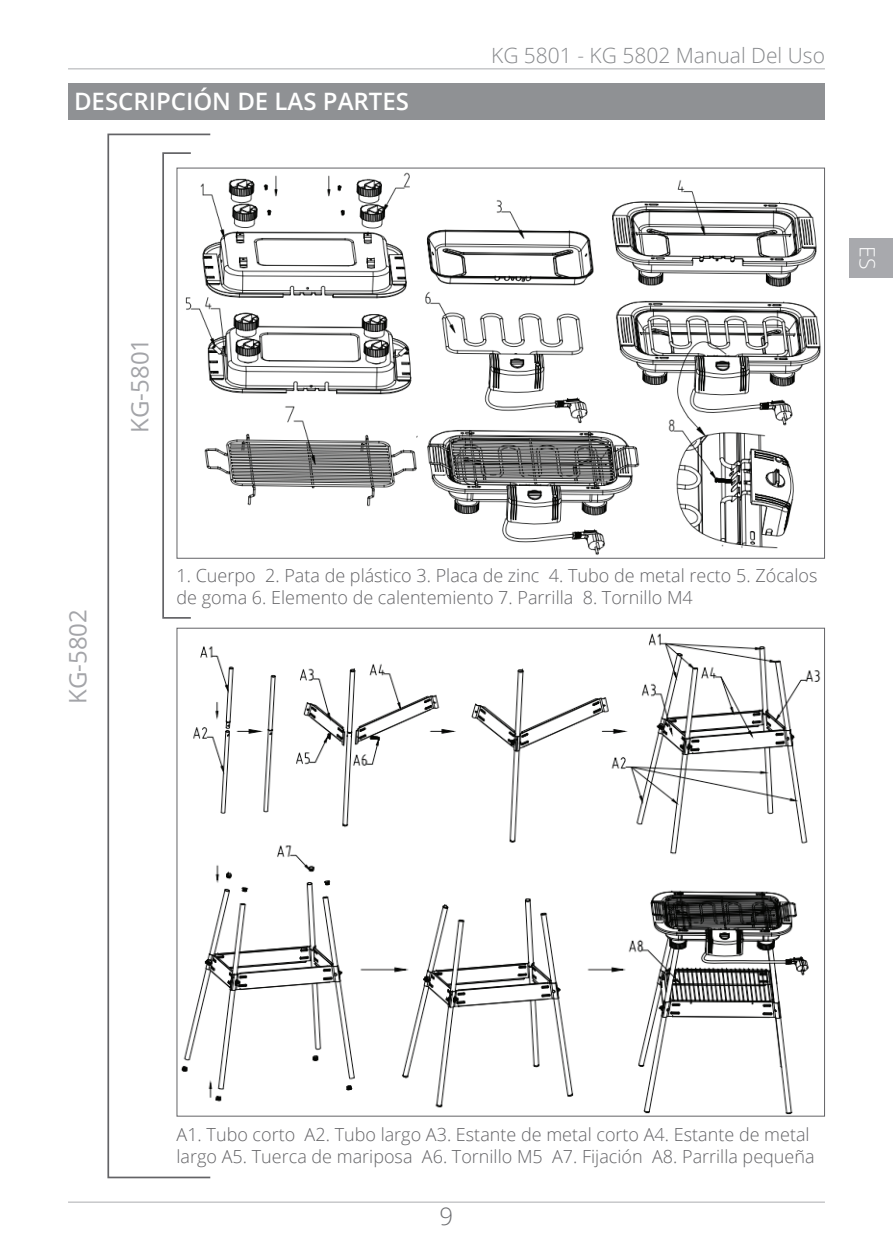
<style>
.page{position:relative;width:893px;height:1259px;background:#fff}
.page>*{position:absolute;margin:0;border:0;box-sizing:border-box;transform-origin:0 0}
.t1{font:600 24px "Open Sans";color:#fff}
.t2{font:24px "Open Sans";color:#a3a4a8}
.t3{font:300 24px "Open Sans";color:#6c6d70}
.t4{font:300 21px "Open Sans";color:#87898c}
.t5{font:300 21px "Open Sans";color:#fff}
.t6{font:300 18px/21.6px "Open Sans";color:#636366}
.s1{color:#86888b}
</style>
<div class="page">
<hr style="left:68px;top:1201px;width:757px;height:2px;background:#c7c8ca">
<hr style="left:68px;top:68px;width:757px;height:2px;background:#c7c8ca">
<div style="left:848px;top:238px;width:45px;height:39px;background:#a8a9ad"></div>
<div style="left:68px;top:83px;width:757px;height:37px;background:#8f9194"></div>
<img style="left:185px;top:172px;width:636px;height:383px">
<img style="left:181px;top:633px;width:640px;height:481px">
<div style="left:162px;top:152px;width:30px;height:467px;border:2px solid #636366"></div>
<div style="left:107px;top:134px;width:104px;height:1044px;border:2px solid #636366"></div>
<h1 class="t1" style="left:74px;top:85px;width:336px">DESCRIPCIÓN DE LAS PARTES</h1>
<h1 class="t2" style="left:123px;top:433px;width:96px;rotate:-90deg">KG-5801</h1>
<p class="t4" style="left:491px;top:41px;width:335px">KG 5801 - KG 5802 <span class="s1">Manual Del Uso</span></p>
<p class="t5" style="left:882px;top:246px;width:25px;rotate:90deg">ES</p>
<h1 class="t2" style="left:61px;top:704px;width:96px;rotate:-90deg">KG-5802</h1>
<p class="t6" style="left:177px;top:564px;width:642px">1. Cuerpo 2. Pata de plástico 3. Placa de zinc 4. Tubo de metal recto 5. Zócalos de goma 6. Elemento de calentemiento 7. Parrilla 8. Tornillo M4</p>
<p class="t6" style="left:177px;top:1123px;width:639px">A1. Tubo corto A2. Tubo largo A3. Estante de metal corto A4. Estante de metal largo A5. Tuerca de mariposa A6. Tornillo M5 A7. Fijación A8. Parrilla pequeña</p>
<h1 class="t3" style="left:440px;top:1200px;width:15px">9</h1>
</div>
